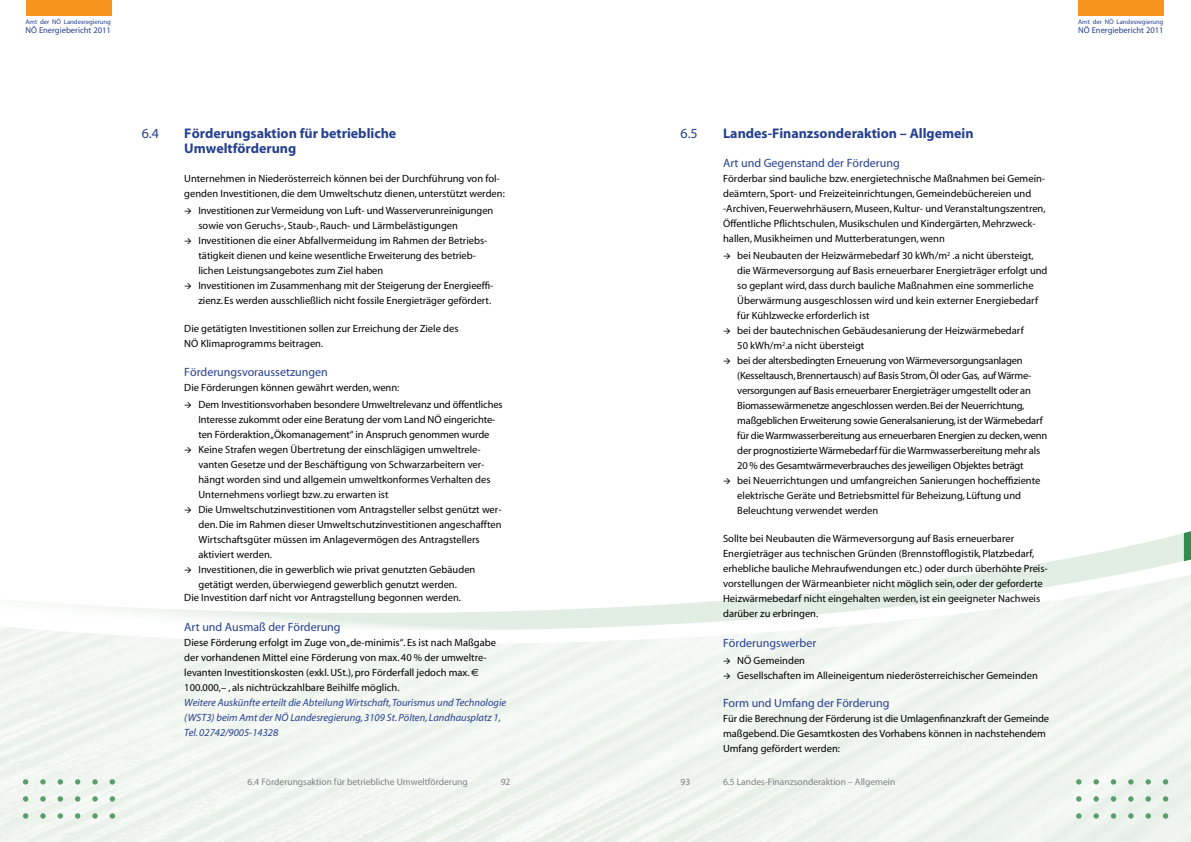
<style>
.page{position:relative;width:1191px;height:842px;background:#fff}
.page>*{position:absolute;margin:0;border:0;box-sizing:border-box;transform-origin:0 0}
.t1{font:700 14px/15px "Myriad";color:#25408f}
.t2{font:14px "Myriad";color:#25408f}
.t3{font:12px "Myriad";color:#25408f}
.t4{font:10.5px/15px "Myriad";color:#000}
.t5{font:italic 10.5px/15px "Myriad";color:#25408f}
.t6{font:9.5px "Myriad";color:#808285}
.t7{font:8.6px "Myriad";color:#25408f}
.t8{font:6.6px "Myriad";color:#25408f}
.s1{font-family:"Euro Sans"}
</style>
<div class="page">
<svg style="left:0;top:631px;width:1191px;height:13px;fill:#f5f8f5"></svg>
<svg style="left:0;top:613px;width:1191px;height:18px"></svg>
<svg style="left:0;top:533px;width:1191px;height:80px"></svg>
<svg style="left:23px;top:779px;width:5px;height:6px"></svg>
<svg style="left:40px;top:779px;width:6px;height:6px"></svg>
<svg style="left:58px;top:779px;width:5px;height:6px"></svg>
<svg style="left:75px;top:779px;width:5px;height:6px"></svg>
<svg style="left:92px;top:779px;width:6px;height:6px"></svg>
<svg style="left:110px;top:779px;width:5px;height:6px"></svg>
<svg style="left:110px;top:796px;width:5px;height:6px"></svg>
<svg style="left:92px;top:796px;width:6px;height:6px"></svg>
<svg style="left:75px;top:796px;width:5px;height:6px"></svg>
<svg style="left:58px;top:796px;width:5px;height:6px"></svg>
<svg style="left:40px;top:796px;width:6px;height:6px"></svg>
<svg style="left:23px;top:796px;width:5px;height:6px"></svg>
<svg style="left:110px;top:813px;width:5px;height:6px"></svg>
<svg style="left:92px;top:813px;width:6px;height:6px"></svg>
<svg style="left:75px;top:813px;width:5px;height:6px"></svg>
<svg style="left:58px;top:813px;width:5px;height:6px"></svg>
<svg style="left:40px;top:813px;width:6px;height:6px"></svg>
<svg style="left:23px;top:813px;width:5px;height:6px"></svg>
<svg style="left:1076px;top:779px;width:5px;height:6px"></svg>
<svg style="left:1093px;top:779px;width:5px;height:6px"></svg>
<svg style="left:1110px;top:779px;width:6px;height:6px"></svg>
<svg style="left:1128px;top:779px;width:5px;height:6px"></svg>
<svg style="left:1145px;top:779px;width:6px;height:6px"></svg>
<svg style="left:1162px;top:779px;width:6px;height:6px"></svg>
<svg style="left:1162px;top:796px;width:6px;height:6px"></svg>
<svg style="left:1145px;top:796px;width:6px;height:6px"></svg>
<svg style="left:1128px;top:796px;width:5px;height:6px"></svg>
<svg style="left:1110px;top:796px;width:6px;height:6px"></svg>
<svg style="left:1093px;top:796px;width:5px;height:6px"></svg>
<svg style="left:1076px;top:796px;width:5px;height:6px"></svg>
<svg style="left:1162px;top:813px;width:6px;height:6px"></svg>
<svg style="left:1145px;top:813px;width:6px;height:6px"></svg>
<svg style="left:1128px;top:813px;width:5px;height:6px"></svg>
<svg style="left:1110px;top:813px;width:6px;height:6px"></svg>
<svg style="left:1093px;top:813px;width:5px;height:6px"></svg>
<svg style="left:1076px;top:813px;width:5px;height:6px"></svg>
<div style="left:26px;top:0;width:85px;height:15px;background:#f7941e"></div>
<div style="left:1078px;top:0;width:86px;height:15px;background:#f7941e"></div>
<svg style="left:1183px;top:531px;width:8px;height:30px"></svg>
<svg style="left:185px;top:567px;width:15px;height:7px"></svg>
<svg style="left:724px;top:658px;width:15px;height:7px"></svg>
<svg style="left:724px;top:673px;width:15px;height:7px"></svg>
<p class="t8" style="left:26px;top:19px;width:87px">Amt der NÖ Landesregierung</p>
<p class="t7" style="left:26px;top:26px;width:87px">NÖ Energiebericht 2011</p>
<p class="t8" style="left:1078px;top:19px;width:87px">Amt der NÖ Landesregierung</p>
<p class="t7" style="left:1078px;top:26px;width:87px">NÖ Energiebericht 2011</p>
<h1 class="t2" style="left:142px;top:126px;width:19px">6.4</h1>
<h1 class="t1" style="left:184px;top:126px;width:213px">Förderungsaktion für betriebliche<br>Umweltförderung</h1>
<p class="t4" style="left:184px;top:172px;width:322px">Unternehmen in Niederösterreich können bei der Durchführung von fol&shy;genden Investitionen, die dem Umweltschutz dienen, unterstützt werden:</p>
<p class="t4" style="left:198px;top:204px;width:296px">Investitionen zur Vermeidung von Luft- und Wasserverunreinigungen sowie von Geruchs-, Staub-, Rauch- und Lärmbelästigungen Investitionen die einer Abfallvermeidung im Rahmen der Betriebs&shy;tätigkeit dienen und keine wesentliche Erweiterung des betrieb&shy;lichen Leistungsangebotes zum Ziel haben<br>Investitionen im Zusammenhang mit der Steigerung der Energieeffi&shy;zienz. Es werden ausschließlich nicht fossile Energieträger gefördert.</p>
<p class="t4" style="left:184px;top:322px;width:276px">Die getätigten Investitionen sollen zur Erreichung der Ziele des<br>NÖ Klimaprogramms beitragen.</p>
<p class="t3" style="left:184px;top:366px;width:145px">Förderungsvoraussetzungen</p>
<p class="t4" style="left:198px;top:380px;width:306px;line-height:17px;text-indent:-14px">Die Förderungen können gewährt werden, wenn:<br>Dem Investitionsvorhaben besondere Umweltrelevanz und öffentliches</p>
<p class="t4" style="left:198px;top:413px;width:305px">Interesse zukommt oder eine Beratung der vom Land NÖ eingerichte&shy;ten Förderaktion „Ökomanagement“ in Anspruch genommen wurde Keine Strafen wegen Übertretung der einschlägigen umweltrele&shy;vanten Gesetze und der Beschäftigung von Schwarzarbeitern ver&shy;hängt worden sind und allgemein umweltkonformes Verhalten des Unternehmens vorliegt bzw. zu erwarten ist<br>Die Umweltschutzinvestitionen vom Antragsteller selbst genützt wer&shy;den. Die im Rahmen dieser Umweltschutzinvestitionen angeschafften Wirtschaftsgüter müssen im Anlagevermögen des Antragstellers aktiviert werden.<br>Investitionen, die in gewerblich wie privat genutzten Gebäuden getätigt werden, überwiegend gewerblich genutzt werden.</p>
<p class="t4" style="left:184px;top:591px;width:278px">Die Investition darf nicht vor Antragstellung begonnen werden.</p>
<p class="t3" style="left:184px;top:621px;width:158px">Art und Ausmaß der Förderung</p>
<p class="t4" style="left:184px;top:636px;width:313px">Diese Förderung erfolgt im Zuge von „de-minimis“. Es ist nach Maßgabe der vorhandenen Mittel eine Förderung von max. 40 % der umweltre&shy;levanten Investitionskosten (exkl. USt.), pro Förderfall jedoch max. <span class="s1">7<br></span>100.000,– , als nichtrückzahlbare Beihilfe möglich.</p>
<p class="t5" style="left:184px;top:696px;width:323px">Weitere Auskünfte erteilt die Abteilung Wirtschaft, Tourismus und Technologie (WST3) beim Amt der NÖ Landesregierung, 3109 St. Pölten, Landhausplatz 1,<br>Tel. 02742/9005-14328</p>
<h1 class="t2" style="left:680px;top:126px;width:19px">6.5</h1>
<h1 class="t1" style="left:723px;top:126px;width:252px">Landes-Finanzsonderaktion – Allgemein</h1>
<p class="t3" style="left:723px;top:157px;width:178px">Art und Gegenstand der Förderung</p>
<p class="t4" style="left:723px;top:172px;width:324px">Förderbar sind bauliche bzw. energietechnische Maßnahmen bei Gemein&shy;deämtern, Sport- und Freizeiteinrichtungen, Gemeindebüchereien und -Archiven, Feuerwehrhäusern, Museen, Kultur- und Veranstaltungszentren, Öffentliche Pflichtschulen, Musikschulen und Kindergärten, Mehrzweck&shy;hallen, Musikheimen und Mutterberatungen, wenn</p>
<p class="t4" style="left:737px;top:249px;width:312px">bei Neubauten der Heizwärmebedarf 30 kWh/m<sup>2</sup> .a nicht übersteigt, die Wärmeversorgung auf Basis erneuerbarer Energieträger erfolgt und so geplant wird, dass durch bauliche Maßnahmen eine sommerliche Überwärmung ausgeschlossen wird und kein externer Energiebedarf für Kühlzwecke erforderlich ist<br>bei der bautechnischen Gebäudesanierung der Heizwärmebedarf<br>50 kWh/m<sup>2</sup>.a nicht übersteigt<br>bei der altersbedingten Erneuerung von Wärmeversorgungsanlagen (Kesseltausch, Brennertausch) auf Basis Strom, Öl oder Gas, auf Wärme&shy;versorgungen auf Basis erneuerbarer Energieträger umgestellt oder an Biomassewärmenetze angeschlossen werden. Bei der Neuerrichtung, maßgeblichen Erweiterung sowie Generalsanierung, ist der Wärmebedarf für die Warmwasserbereitung aus erneuerbaren Energien zu decken, wenn der prognostizierte Wärmebedarf für die Warmwasserbereitung mehr als 20 % des Gesamtwärmeverbrauches des jeweiligen Objektes beträgt<br>bei Neuerrichtungen und umfangreichen Sanierungen hocheffiziente elektrische Geräte und Betriebsmittel für Beheizung, Lüftung und Beleuchtung verwendet werden</p>
<p class="t4" style="left:723px;top:532px;width:326px">Sollte bei Neubauten die Wärmeversorgung auf Basis erneuerbarer Energieträger aus technischen Gründen (Brennstofflogistik, Platzbedarf, erhebliche bauliche Mehraufwendungen etc.) oder durch überhöhte Preis&shy;vorstellungen der Wärmeanbieter nicht möglich sein, oder der geforderte Heizwärmebedarf nicht eingehalten werden, ist ein geeigneter Nachweis darüber zu erbringen.</p>
<p class="t3" style="left:723px;top:637px;width:95px">Förderungswerber</p>
<p class="t4" style="left:737px;top:654px;width:302px">NÖ Gemeinden<br>Gesellschaften im Alleineigentum niederösterreichischer Gemeinden</p>
<p class="t3" style="left:723px;top:697px;width:168px">Form und Umfang der Förderung</p>
<p class="t4" style="left:723px;top:712px;width:327px">Für die Berechnung der Förderung ist die Umlagenfinanzkraft der Gemeinde maßgebend. Die Gesamtkosten des Vorhabens können in nachstehendem<br>Umfang gefördert werden:</p>
<p class="t6" style="left:248px;top:777px;width:222px">6.4 Förderungsaktion für betriebliche Umweltförderung</p>
<p class="t6" style="left:680px;top:777px;width:11px">93</p>
<p class="t6" style="left:723px;top:777px;width:174px">6.5 Landes-Finanzsonderaktion – Allgemein</p>
<p class="t6" style="left:500px;top:777px;width:11px">92</p>
</div>
